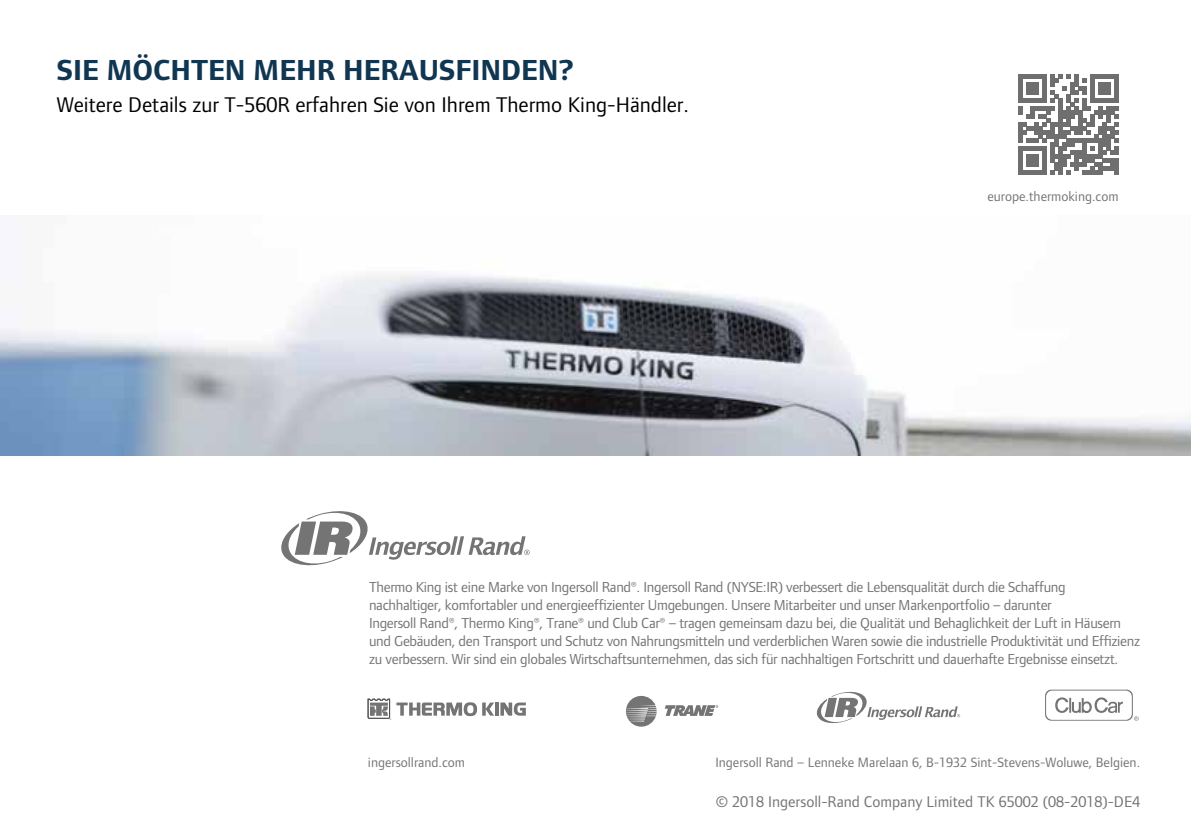
<style>
.page{position:relative;width:1191px;height:840px;background:#fff}
.page>*{position:absolute;margin:0;border:0;box-sizing:border-box;transform-origin:0 0}
.t1{font:700 30px "Foundry Form Sans Blonde";color:#103652}
.t2{font:22px "Foundry Form Sans Blonde";color:#000}
.t3{font:16px "Foundry Form Sans Blonde";color:#757474}
.t4{font:15px/18px "Foundry Form Sans Blonde";letter-spacing:-.02em;color:#757474}
.t5{font:14px "Foundry Form Sans Blonde";color:#757474}
</style>
<div class="page">
<img style="left:0;top:273px;width:1191px;height:182px">
<svg style="left:281px;top:511px;width:248px;height:55px"></svg>
<svg style="left:1045px;top:689px;width:93px;height:31px"></svg>
<svg style="left:626px;top:695px;width:30px;height:31px"></svg>
<svg style="left:664px;top:705px;width:54px;height:10px"></svg>
<hr style="left:495px;top:702px;width:4px;height:13px;background:#757474">
<svg style="left:500px;top:702px;width:26px;height:13px"></svg>
<svg style="left:368px;top:698px;width:126px;height:21px"></svg>
<svg style="left:816px;top:691px;width:144px;height:33px"></svg>
<svg style="left:1018px;top:74px;width:100px;height:100px"></svg>
<h1 class="t1" style="left:57px;top:53px;width:519px">SIE MÖCHTEN MEHR HERAUSFINDEN?</h1>
<h2 class="t2" style="left:57px;top:92px;width:634px">Weitere Details zur T-560R erfahren Sie von Ihrem Thermo King-Händler.</h2>
<p class="t5" style="left:987px;top:189px;width:133px">europe.thermoking.com</p>
<p class="t4" style="left:369px;top:577px;width:772px">Thermo King ist eine Marke von Ingersoll Rand®. Ingersoll Rand (NYSE:IR) verbessert die Lebensqualität durch die Schaffung nachhaltiger, komfortabler und energieeffizienter Umgebungen. Unsere Mitarbeiter und unser Markenportfolio – darunter<br>Ingersoll Rand®, Thermo King®, Trane® und Club Car® – tragen gemeinsam dazu bei, die Qualität und Behaglichkeit der Luft in Häusern und Gebäuden, den Transport und Schutz von Nahrungsmitteln und verderblichen Waren sowie die industrielle Produktivität und Effizienz zu verbessern. Wir sind ein globales Wirtschaftsunternehmen, das sich für nachhaltigen Fortschritt und dauerhafte Ergebnisse einsetzt.</p>
<p class="t5" style="left:368px;top:753px;width:99px">ingersollrand.com</p>
<p class="t5" style="left:715px;top:753px;width:426px">Ingersoll Rand – Lenneke Marelaan 6, B-1932 Sint-Stevens-Woluwe, Belgien.</p>
<p class="t3" style="left:716px;top:791px;width:426px">© 2018 Ingersoll-Rand Company Limited TK 65002 (08-2018)-DE4</p>
</div>
